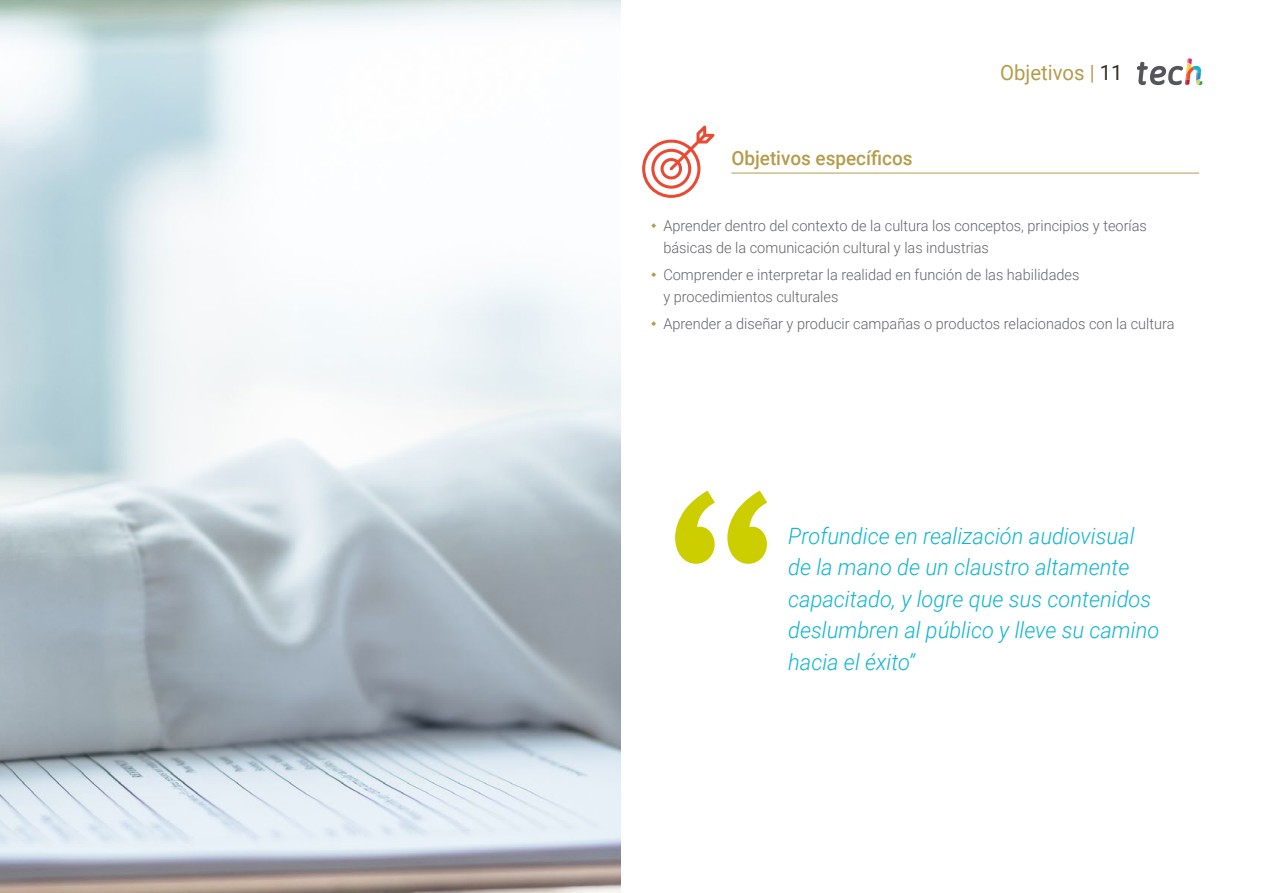
<style>
.page{position:relative;width:1263px;height:893px;background:#fff}
.page>*{position:absolute;margin:0;border:0;box-sizing:border-box;transform-origin:0 0}
.t1{font:italic 300 22.5px/31.5px "Roboto";color:#0fb6cf}
.t2{font:21px "Roboto";color:#b49c4b}
.t3{font:500 19.5px "Roboto";color:#b49c4b}
.t4{font:300 15px/22.5px "Roboto";color:#61646a}
.s1{color:#312e20}
</style>
<div class="page">
<svg style="left:642px;top:125px;width:72px;height:73px"></svg>
<hr style="left:731px;top:173px;width:468px;height:1px;background:#b49c4b">
<img style="left:0;top:0;width:621px;height:893px">
<svg style="left:1137px;top:58px;width:65px;height:28px"></svg>
<svg style="left:675px;top:491px;width:92px;height:73px"></svg>
<h3 class="t3" style="left:731px;top:144px;width:183px">Objetivos específicos</h3>
<h2 class="t2" style="left:1000px;top:57px;width:124px">Objetivos | <span class="s1">11</span></h2>
<p class="t4" style="left:663px;top:213px;width:485px">Aprender dentro del contexto de la cultura los conceptos, principios y teorías básicas de la comunicación cultural y las industrias</p>
<p class="t4" style="left:663px;top:263px;width:418px">Comprender e interpretar la realidad en función de las habilidades y procedimientos culturales</p>
<p class="t4" style="left:663px;top:312px;width:513px">Aprender a diseñar y producir campañas o productos relacionados con la cultura</p>
<h1 class="t1" style="left:788px;top:519px;width:373px">Profundice en realización audiovisual de la mano de un claustro altamente capacitado, y logre que sus contenidos deslumbren al público y lleve su camino hacia el éxito”</h1>
</div>
